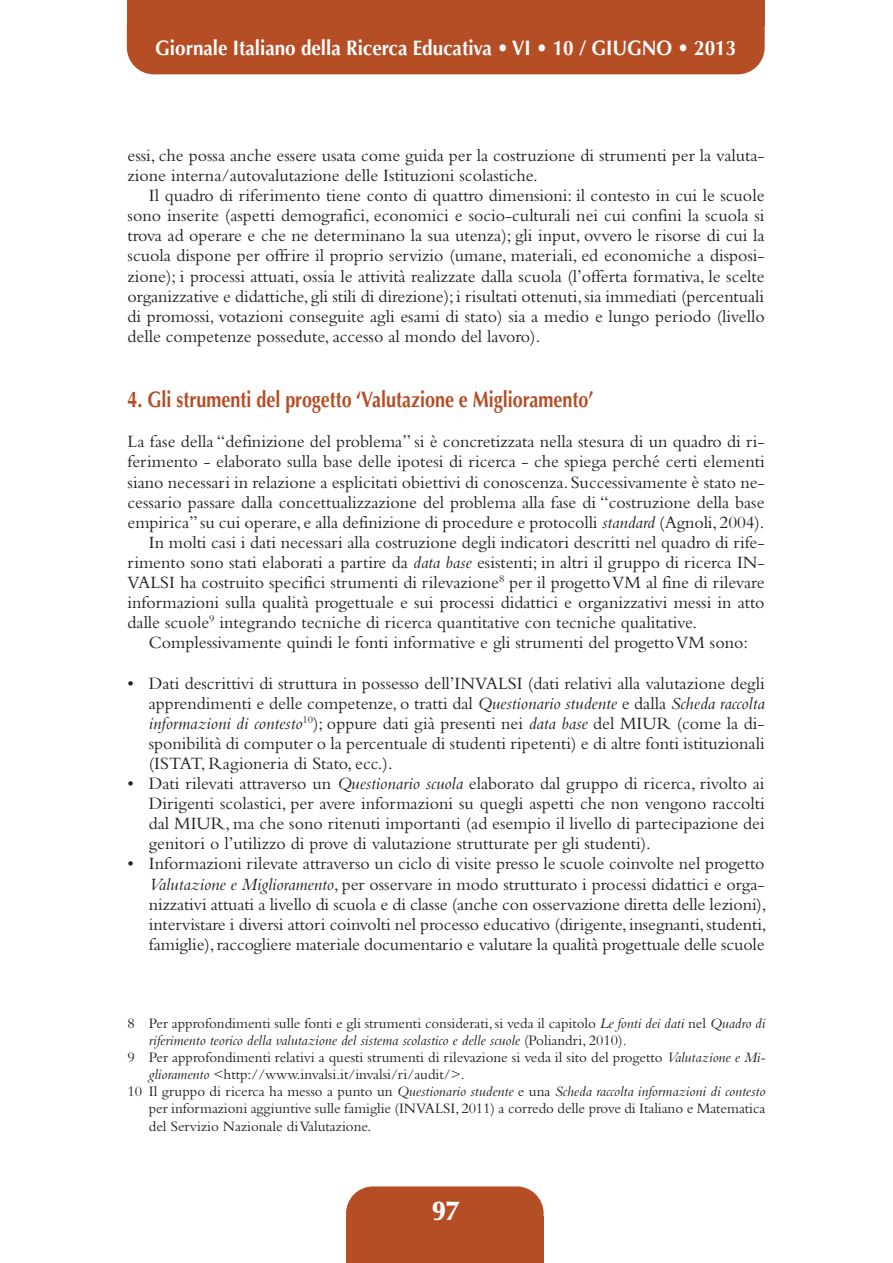
<style>
.page{position:relative;width:893px;height:1263px;background:#fff}
.page>*{position:absolute;margin:0;border:0;box-sizing:border-box;transform-origin:0 0}
.t1{font:900 27px "Optima";color:#fff}
.t2{font:700 22.5px "Optima";color:#b54d25;scale:.8 1}
.t3{font:700 21px "Optima";color:#fff;scale:.9 1}
.t4{font:18px/20.1px "Bembo";color:#231f20;text-align:justify}
.t5{font:15px "Bembo";color:#231f20}
.t6{font:italic 15px "Bembo";color:#231f20}
.s1{font-style:italic}
.s2{font-style:normal}
</style>
<div class="page">
<div style="left:127px;top:1px;width:638px;height:73px;background:#b54d25;border-radius:27px"></div>
<div style="left:127px;top:0;width:638px;height:26px;background:#b54d25"></div>
<div style="left:346px;top:1216px;width:198px;height:47px;background:#b54d25"></div>
<div style="left:346px;top:1186px;width:198px;height:55px;background:#b54d25;border-radius:27px"></div>
<p class="t3" style="left:155px;top:40px;width:647px">Giornale Italiano della Ricerca Educativa • VI • 10 / GIUGNO • 2013</p>
<p class="t4" style="left:128px;top:147px;width:639px">essi, che possa anche essere usata come guida per la costruzione di strumenti per la valuta-</p>
<p class="t4" style="left:128px;top:167px;width:412px">zione interna/autovalutazione delle Istituzioni scolastiche.</p>
<p class="t4" style="left:149px;top:187px;width:617px">Il quadro di riferimento tiene conto di quattro dimensioni: il contesto in cui le scuole</p>
<p class="t4" style="left:128px;top:207px;width:638px">sono inserite (aspetti demografici, economici e socio-culturali nei cui confini la scuola si</p>
<p class="t4" style="left:128px;top:227px;width:638px">trova ad operare e che ne determinano la sua utenza); gli input, ovvero le risorse di cui la</p>
<p class="t4" style="left:128px;top:248px;width:639px">scuola dispone per offrire il proprio servizio (umane, materiali, ed economiche a disposi-</p>
<p class="t4" style="left:128px;top:268px;width:639px">zione); i processi attuati, ossia le attività realizzate dalla scuola (l’offerta formativa, le scelte</p>
<p class="t4" style="left:128px;top:288px;width:638px">organizzative e didattiche, gli stili di direzione); i risultati ottenuti, sia immediati (percentuali</p>
<p class="t4" style="left:128px;top:308px;width:639px">di promossi, votazioni conseguite agli esami di stato) sia a medio e lungo periodo (livello</p>
<p class="t4" style="left:128px;top:328px;width:414px">delle competenze possedute, accesso al mondo del lavoro).</p>
<p class="t2" style="left:128px;top:390px;width:584px">4. Gli strumenti del progetto ‘Valutazione e Miglioramento’</p>
<p class="t4" style="left:128px;top:433px;width:639px">La fase della “definizione del problema” si è concretizzata nella stesura di un quadro di ri-</p>
<p class="t4" style="left:128px;top:453px;width:639px">ferimento - elaborato sulla base delle ipotesi di ricerca - che spiega perché certi elementi</p>
<p class="t4" style="left:128px;top:474px;width:639px">siano necessari in relazione a esplicitati obiettivi di conoscenza. Successivamente è stato ne-</p>
<p class="t4" style="left:128px;top:494px;width:638px">cessario passare dalla concettualizzazione del problema alla fase di “costruzione della base</p>
<p class="t4" style="left:128px;top:514px;width:639px">empirica” su cui operare, e alla definizione di procedure e protocolli <span class="s1">standard</span> (Agnoli, 2004).</p>
<p class="t4" style="left:149px;top:534px;width:617px">In molti casi i dati necessari alla costruzione degli indicatori descritti nel quadro di rife-</p>
<p class="t4" style="left:128px;top:554px;width:639px">rimento sono stati elaborati a partire da <span class="s1">data base</span> esistenti; in altri il gruppo di ricerca IN-</p>
<p class="t4" style="left:128px;top:574px;width:639px">VALSI ha costruito specifici strumenti di rilevazione<sup>8</sup> per il progetto VM al fine di rilevare</p>
<p class="t4" style="left:128px;top:594px;width:639px">informazioni sulla qualità progettuale e sui processi didattici e organizzativi messi in atto</p>
<p class="t4" style="left:128px;top:614px;width:571px">dalle scuole<sup>9</sup> integrando tecniche di ricerca quantitative con tecniche qualitative.</p>
<p class="t4" style="left:149px;top:634px;width:601px">Complessivamente quindi le fonti informative e gli strumenti del progetto VM sono:</p>
<p class="t4" style="left:149px;top:675px;width:617px;text-indent:-21px">• Dati descrittivi di struttura in possesso dell’INVALSI (dati relativi alla valutazione degli apprendimenti e delle competenze, o tratti dal <span class="s1">Questionario studente</span> e dalla <span class="s1">Scheda raccolta informazioni di contesto</span><sup>10</sup>); oppure dati già presenti nei <span class="s1">data base</span> del MIUR (come la di&shy;sponibilità di computer o la percentuale di studenti ripetenti) e di altre fonti istituzionali (ISTAT, Ragioneria di Stato, ecc.).</p>
<p class="t4" style="left:149px;top:775px;width:617px;text-indent:-21px">• Dati rilevati attraverso un <span class="s1">Questionario scuola</span> elaborato dal gruppo di ricerca, rivolto ai Dirigenti scolastici, per avere informazioni su quegli aspetti che non vengono raccolti dal MIUR, ma che sono ritenuti importanti (ad esempio il livello di partecipazione dei genitori o l’utilizzo di prove di valutazione strutturate per gli studenti).</p>
<p class="t4" style="left:149px;top:855px;width:619px;text-indent:-21px">• Informazioni rilevate attraverso un ciclo di visite presso le scuole coinvolte nel progetto <span class="s1">Valutazione e Miglioramento</span>, per osservare in modo strutturato i processi didattici e orga&shy;nizzativi attuati a livello di scuola e di classe (anche con osservazione diretta delle lezioni), intervistare i diversi attori coinvolti nel processo educativo (dirigente, insegnanti, studenti, famiglie), raccogliere materiale documentario e valutare la qualità progettuale delle scuole</p>
<p class="t5" style="left:128px;top:1018px;width:639px">8 Per approfondimenti sulle fonti e gli strumenti considerati, si veda il capitolo <span class="s1">Le fonti dei dati</span> nel <span class="s1">Quadro di</span></p>
<p class="t6" style="left:149px;top:1035px;width:479px">riferimento teorico della valutazione del sistema scolastico e delle scuole <span class="s2">(Poliandri, 2010).</span></p>
<p class="t5" style="left:128px;top:1052px;width:639px">9 Per approfondimenti relativi a questi strumenti di rilevazione si veda il sito del progetto <span class="s1">Valutazione e Mi-</span></p>
<p class="t5" style="left:149px;top:1069px;width:317px"><span class="s1">glioramento</span> &lt;http://www.invalsi.it/invalsi/ri/audit/&gt;.</p>
<p class="t6" style="left:128px;top:1086px;width:639px"><span class="s2">10 Il gruppo di ricerca ha messo a punto un</span> Questionario studente <span class="s2">e una</span> Scheda raccolta informazioni di contesto</p>
<p class="t5" style="left:149px;top:1103px;width:618px">per informazioni aggiuntive sulle famiglie (INVALSI, 2011) a corredo delle prove di Italiano e Matematica</p>
<p class="t5" style="left:149px;top:1120px;width:224px">del Servizio Nazionale di Valutazione.</p>
<p class="t1" style="left:432px;top:1200px;width:28px">97</p>
</div>
